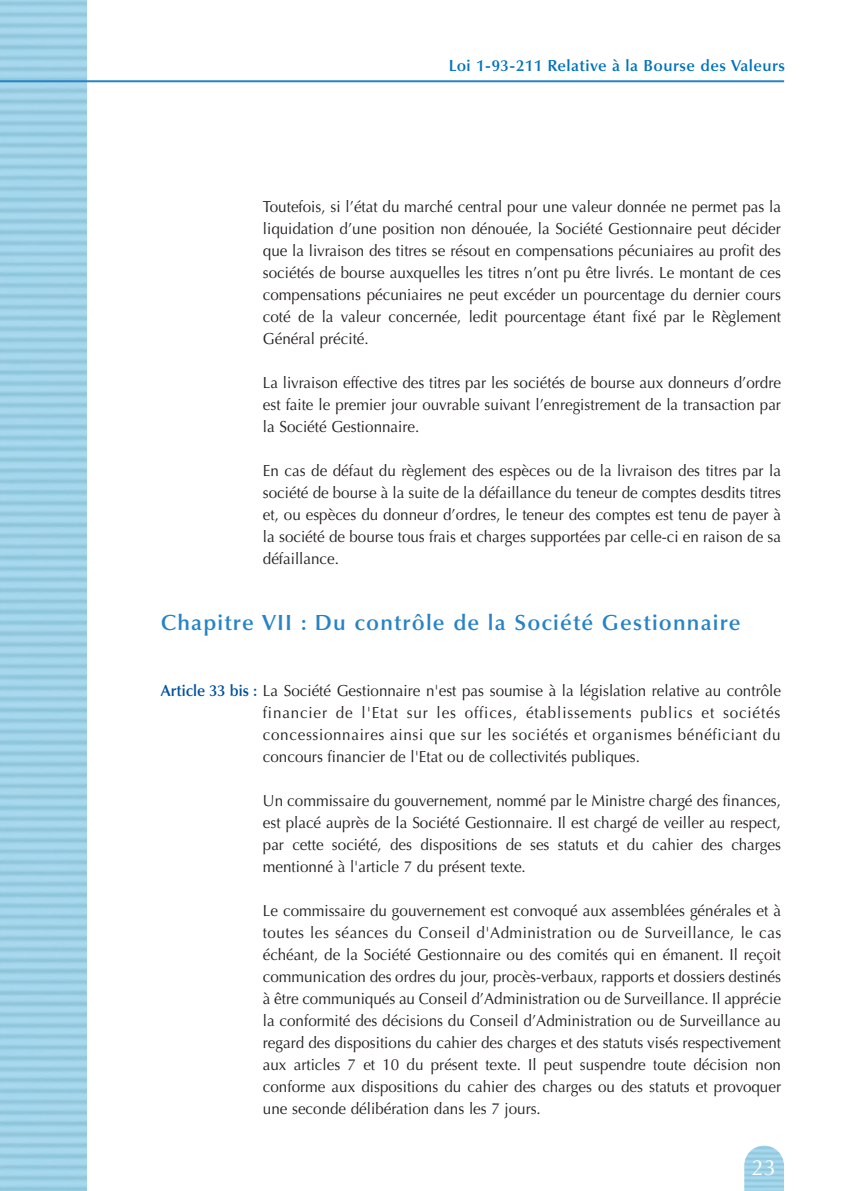
<style>
.page{position:relative;width:851px;height:1191px;background:#fff}
.page>*{position:absolute;margin:0;border:0;box-sizing:border-box;transform-origin:0 0}
.t1{font:600 22px "Optima";letter-spacing:.05em;color:#2783c5}
.t2{font:22px "Optima";color:#fff}
.t3{font:16px/22px "Optima";color:#231f20;text-align:justify;scale:.95 1}
.t4{font:600 16px "Optima";letter-spacing:.025em;color:#0072bc}
.s1{font-weight:600;color:#01509f}
</style>
<div class="page">
<img style="left:744px;top:1145px;width:39px;height:46px">
<hr style="left:0;top:80px;width:784px;height:2px;background:#2783c5">
<p class="t4" style="left:448px;top:59px;width:338px">Loi 1-93-211 Relative à la Bourse des Valeurs</p>
<p class="t3" style="left:263px;top:197px;width:547px">Toutefois, si l’état du marché central pour une valeur donnée ne permet pas la liquidation d’une position non dénouée, la Société Gestionnaire peut décider que la livraison des titres se résout en compensations pécuniaires au profit des sociétés de bourse auxquelles les titres n’ont pu être livrés. Le montant de ces compensations pécuniaires ne peut excéder un pourcentage du dernier cours coté de la valeur concernée, ledit pourcentage étant fixé par le Règlement Général précité.</p>
<p class="t3" style="left:263px;top:373px;width:547px">La livraison effective des titres par les sociétés de bourse aux donneurs d’ordre est faite le premier jour ouvrable suivant l’enregistrement de la transaction par la Société Gestionnaire.</p>
<p class="t3" style="left:263px;top:461px;width:547px">En cas de défaut du règlement des espèces ou de la livraison des titres par la société de bourse à la suite de la défaillance du teneur de comptes desdits titres et, ou espèces du donneur d’ordres, le teneur des comptes est tenu de payer à la société de bourse tous frais et charges supportées par celle-ci en raison de sa défaillance.</p>
<h1 class="t1" style="left:161px;top:613px;width:581px">Chapitre VII : Du contrôle de la Société Gestionnaire</h1>
<p class="t3" style="left:263px;top:681px;width:546px;text-indent:-102px"><span class="s1">Article 33 bis :</span> La Société Gestionnaire n'est pas soumise à la législation relative au contrôle financier de l'Etat sur les offices, établissements publics et sociétés concessionnaires ainsi que sur les sociétés et organismes bénéficiant du concours financier de l'Etat ou de collectivités publiques.</p>
<p class="t3" style="left:263px;top:791px;width:547px">Un commissaire du gouvernement, nommé par le Ministre chargé des finances, est placé auprès de la Société Gestionnaire. Il est chargé de veiller au respect, par cette société, des dispositions de ses statuts et du cahier des charges mentionné à l'article 7 du présent texte.</p>
<p class="t3" style="left:263px;top:901px;width:547px">Le commissaire du gouvernement est convoqué aux assemblées générales et à toutes les séances du Conseil d'Administration ou de Surveillance, le cas échéant, de la Société Gestionnaire ou des comités qui en émanent. Il reçoit communication des ordres du jour, procès-verbaux, rapports et dossiers destinés à être communiqués au Conseil d’Administration ou de Surveillance. Il apprécie la conformité des décisions du Conseil d’Administration ou de Surveillance au regard des dispositions du cahier des charges et des statuts visés respectivement aux articles 7 et 10 du présent texte. Il peut suspendre toute décision non conforme aux dispositions du cahier des charges ou des statuts et provoquer une seconde délibération dans les 7 jours.</p>
<h1 class="t2" style="left:751px;top:1158px;width:26px">23</h1>
</div>
